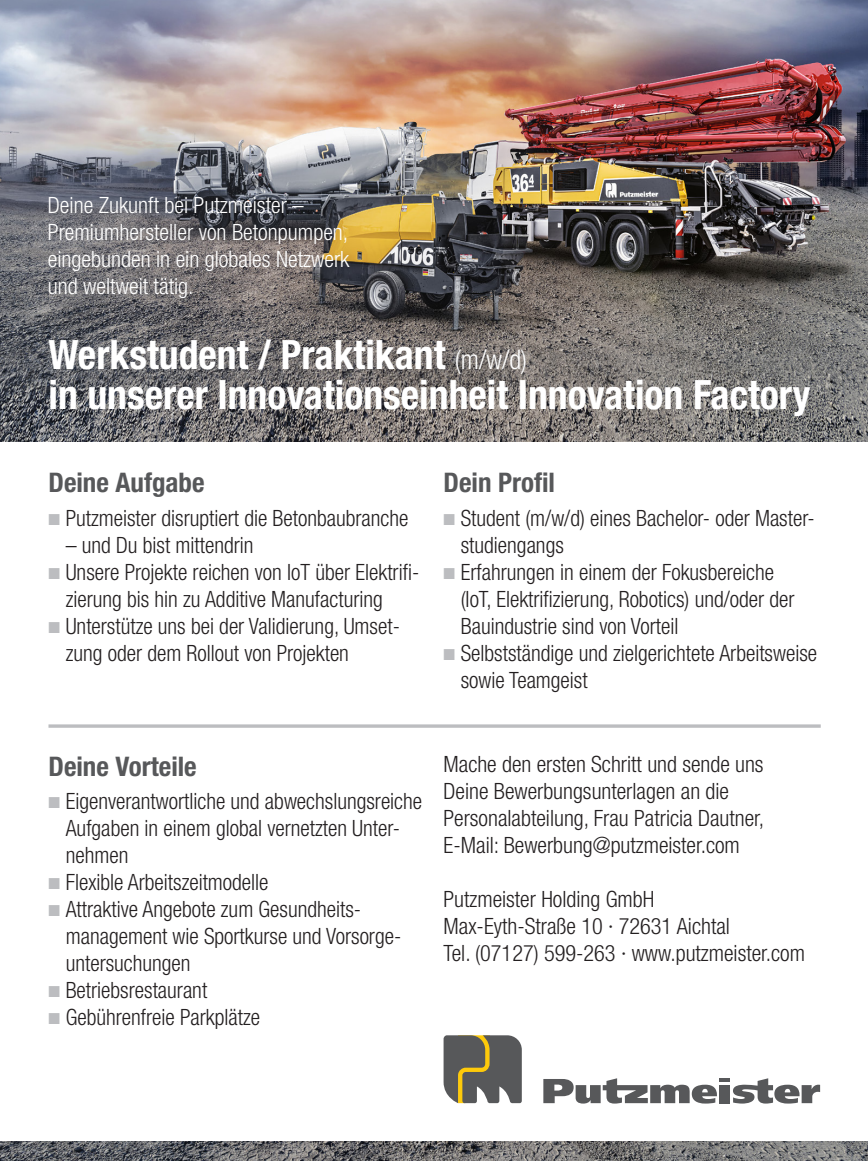
<style>
.page{position:relative;width:868px;height:1161px;background:#fff}
.page>*{position:absolute;margin:0;border:0;box-sizing:border-box;transform-origin:0 0}
.t1{font:700 condensed 40.5px/40.5px "Helvetica Neue LT Pro";color:#fff}
.t2{font:700 condensed 27px "Helvetica Neue LT Pro";color:#57585a}
.t3{font:300 condensed 22.5px/27px "Helvetica Neue LT Pro";color:#231f20}
.t4{font:300 condensed 22.5px/27px "Helvetica Neue LT Pro";color:#fff}
.s1{font-weight:300;font-size:27px}
.s2{color:#bcbdc0}
</style>
<div class="page">
<img style="left:1px;top:1142px;width:866px;height:19px">
<img style="left:0;top:0;width:867px;height:441px">
<svg style="left:443px;top:1035px;width:78px;height:68px"></svg>
<div style="left:719px;top:1085px;width:10px;height:18px;background:#57585a"></div>
<svg style="left:733px;top:1078px;width:87px;height:25px"></svg>
<svg style="left:543px;top:1078px;width:173px;height:25px"></svg>
<hr style="left:719px;top:1078px;width:11px;height:4px;background:#57585a">
<svg style="left:48px;top:724px;width:772px;height:4px"></svg>
<p class="t4" style="left:48px;top:191px;width:303px">Deine Zukunft bei Putzmeister –<br>Premiumhersteller von Betonpumpen, eingebunden in ein globales Netzwerk und weltweit tätig.</p>
<h1 class="t1" style="left:48px;top:333px;width:763px">Werkstudent / Praktikant <span class="s1">(m/w/d)<br></span>in unserer Innovationseinheit Innovation Factory</h1>
<p class="t2" style="left:48px;top:466px;width:157px">Deine Aufgabe</p>
<p class="t3" style="left:48px;top:504px;width:361px"><span class="s2">■</span> Putzmeister disruptiert die Betonbaubranche</p>
<p class="t3" style="left:66px;top:531px;width:189px">– und Du bist mittendrin</p>
<p class="t3" style="left:66px;top:558px;width:355px;text-indent:-17px"><span class="s2">■</span> Unsere Projekte reichen von IoT über Elektrifi&shy;zierung bis hin zu Additive Manufacturing</p>
<p class="t3" style="left:66px;top:612px;width:336px;text-indent:-17px"><span class="s2">■</span> Unterstütze uns bei der Validierung, Umset&shy;zung oder dem Rollout von Projekten</p>
<p class="t2" style="left:443px;top:466px;width:113px">Dein Profil</p>
<p class="t3" style="left:460px;top:504px;width:353px;text-indent:-17px"><span class="s2">■</span> Student (m/w/d) eines Bachelor- oder Master&shy;studiengangs</p>
<p class="t3" style="left:460px;top:558px;width:335px;text-indent:-17px"><span class="s2">■</span> Erfahrungen in einem der Fokusbereiche (IoT, Elektrifizierung, Robotics) und/oder der<br>Bauindustrie sind von Vorteil</p>
<p class="t3" style="left:460px;top:639px;width:358px;text-indent:-17px"><span class="s2">■</span> Selbstständige und zielgerichtete Arbeitsweise sowie Teamgeist</p>
<p class="t2" style="left:48px;top:749px;width:150px">Deine Vorteile</p>
<p class="t3" style="left:66px;top:787px;width:358px;text-indent:-17px"><span class="s2">■</span> Eigenverantwortliche und abwechslungsreiche<br>Aufgaben in einem global vernetzten Unter&shy;nehmen</p>
<p class="t3" style="left:48px;top:868px;width:221px"><span class="s2">■</span> Flexible Arbeitszeitmodelle</p>
<p class="t3" style="left:66px;top:895px;width:334px;text-indent:-17px"><span class="s2">■</span> Attraktive Angebote zum Gesundheits&shy;management wie Sportkurse und Vorsorge&shy;untersuchungen</p>
<p class="t3" style="left:48px;top:976px;width:160px"><span class="s2">■</span> Betriebsrestaurant</p>
<p class="t3" style="left:48px;top:1003px;width:213px"><span class="s2">■</span> Gebührenfreie Parkplätze</p>
<p class="t3" style="left:443px;top:751px;width:322px">Mache den ersten Schritt und sende uns Deine Bewerbungsunterlagen an die Personalabteilung, Frau Patricia Dautner, E-Mail: Bewerbung@putzmeister.com</p>
<p class="t3" style="left:443px;top:886px;width:363px">Putzmeister Holding GmbH<br>Max-Eyth-Straße 10 ∙ 72631 Aichtal<br>Tel. (07127) 599-263 ∙ www.putzmeister.com</p>
</div>
